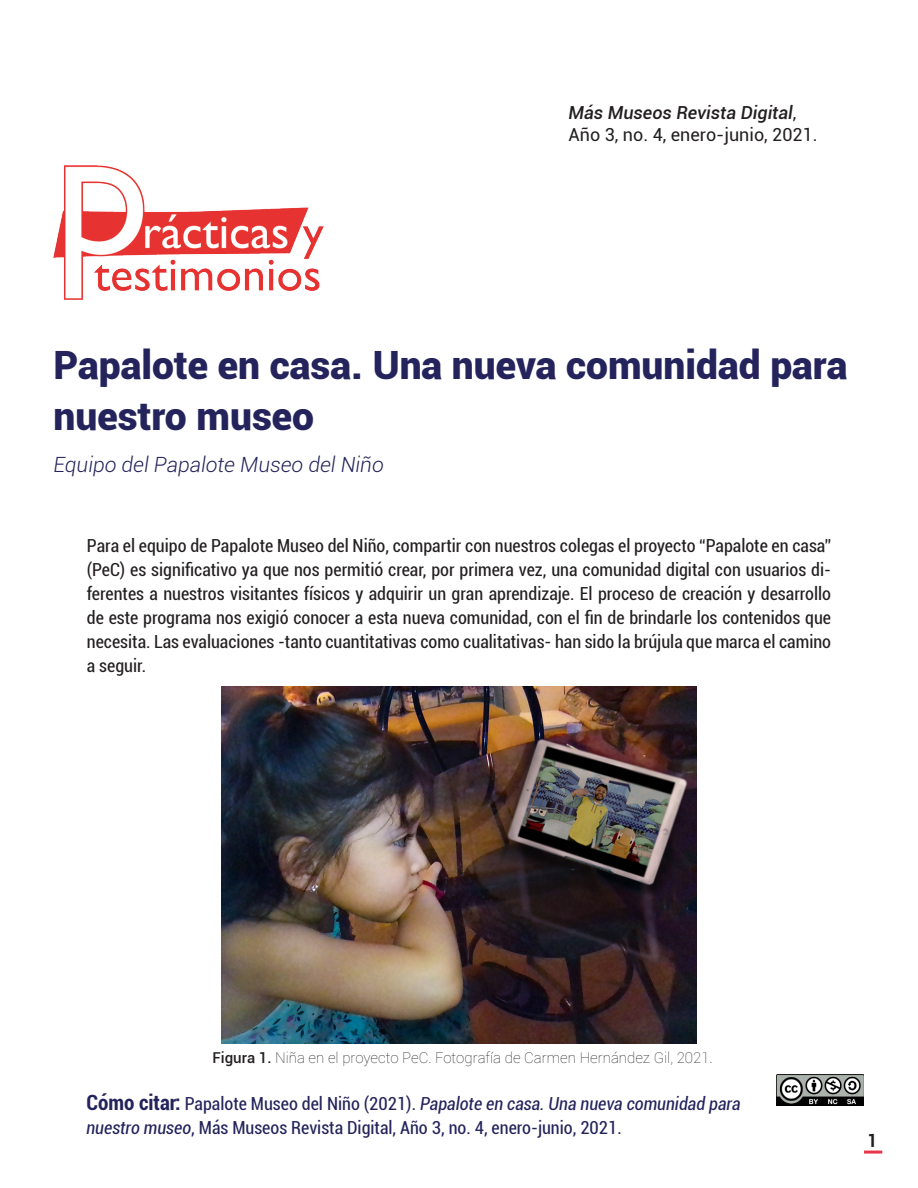
<style>
.page{position:relative;width:918px;height:1188px;background:#fff}
.page>*{position:absolute;margin:0;border:0;box-sizing:border-box;transform-origin:0 0}
.t1{font:900 39px/51px "Roboto";color:#24235c}
.t2{font:italic 300 21px "Roboto";color:#24235c}
.t3{font:condensed 18px/24px "Roboto";color:#231f20}
.t4{font:italic condensed 18px "Roboto";color:#24235c}
.t5{font:condensed 18px "Roboto";color:#24235c}
.t6{font:18px "Roboto";color:#231f20}
.t7{font:italic 500 18px "Roboto";color:#231f20}
.t8{font:700 condensed 18px "Roboto";color:#231f20}
.t9{font:100 15px "Roboto";color:#231f20}
.s1{font-weight:400;font-style:normal}
.s2{font-weight:500}
.s3{font-weight:700;font-style:normal;font-size:21px}
.s4{font-style:normal}
.s5{font-style:italic}
</style>
<div class="page">
<img style="left:777px;top:1075px;width:87px;height:30px">
<hr style="left:864px;top:1151px;width:18px;height:3px;background:#e93546">
<img style="left:54px;top:166px;width:269px;height:134px">
<img style="left:221px;top:687px;width:476px;height:356px">
<p class="t7" style="left:568px;top:100px;width:230px">Más Museos Revista Digital<span class="s1">,</span></p>
<p class="t6" style="left:568px;top:122px;width:251px">Año 3, no. 4, enero-junio, 2021.</p>
<p class="t1" style="left:54px;top:338px;width:795px">Papalote en casa. Una nueva comunidad para nuestro museo</p>
<p class="t2" style="left:54px;top:450px;width:332px">Equipo del Papalote Museo del Niño</p>
<p class="t3" style="left:87px;top:533px;width:746px">Para el equipo de Papalote Museo del Niño, compartir con nuestros colegas el proyecto “Papalote en casa” (PeC) es significativo ya que nos permitió crear, por primera vez, una comunidad digital con usuarios di-</p>
<p class="t3" style="left:87px;top:581px;width:746px;text-align:justify">ferentes a nuestros visitantes físicos y adquirir un gran aprendizaje. El proceso de creación y desarrollo de este programa nos exigió conocer a esta nueva comunidad, con el fin de brindarle los contenidos que necesita. Las evaluaciones -tanto cuantitativas como cualitativas- han sido la brújula que marca el camino a seguir.</p>
<p class="t9" style="left:213px;top:1047px;width:502px"><span class="s2">Figura 1.</span> Niña en el proyecto PeC. Fotografía de Carmen Hernández Gil, 2021.</p>
<p class="t4" style="left:86px;top:1091px;width:656px"><span class="s3">Cómo citar:</span> <span class="s4">Papalote Museo del Niño (2021).</span> Papalote en casa. Una nueva comunidad para</p>
<p class="t5" style="left:86px;top:1115px;width:537px"><span class="s5">nuestro museo</span>, Más Museos Revista Digital, Año 3, no. 4, enero-junio, 2021.</p>
<p class="t8" style="left:867px;top:1128px;width:11px">1</p>
</div>
